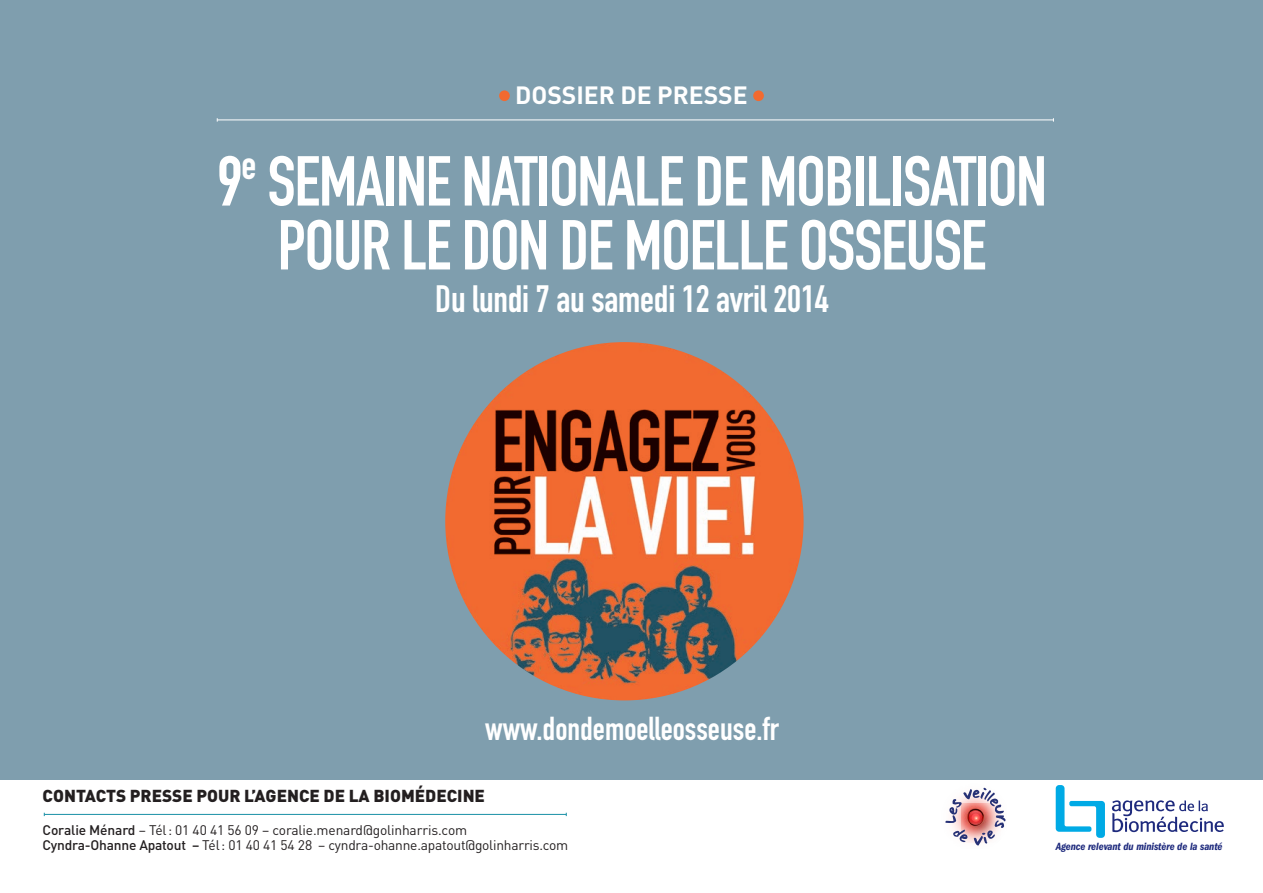
<style>
.page{position:relative;width:1263px;height:893px;background:#fff}
.page>*{position:absolute;margin:0;border:0;box-sizing:border-box;transform-origin:0 0}
.t1{font:69.45px/63.9px "DIN Engschrift Std";letter-spacing:-.02em;color:#fff;text-align:center}
.t2{font:37.5px "DIN Engschrift Std";letter-spacing:-.005em;color:#fff}
.t3{font:32.7px "DIN Engschrift Std";color:#fff}
.t4{font:700 24.75px "DINOT";color:#fff}
.t5{font:900 17.1px "DINOT";color:#231f20}
.t6{font:13.8px/15.3px "DINOT";letter-spacing:-.015em;color:#231f20}
.t7{font:10.8px "ITC Franklin Gothic Std Dm Cd It";letter-spacing:-.005em;color:#1e2a7d}
.s1{font-weight:500}
</style>
<div class="page">
<div style="left:0;top:0;width:1263px;height:779px;background:#7f9eae"></div>
<svg style="left:1056px;top:785px;width:49px;height:53px"></svg>
<svg style="left:1112px;top:800px;width:112px;height:32px"></svg>
<svg style="left:945px;top:788px;width:60px;height:58px"></svg>
<div style="left:499px;top:90px;width:11px;height:11px;background:#f26a30;border-radius:50%"></div>
<div style="left:753px;top:90px;width:11px;height:11px;background:#f26a30;border-radius:50%"></div>
<hr style="left:217px;top:120px;width:836px;height:1px;background:#fff">
<hr style="left:44px;top:814px;width:522px;height:1px;background:#1990a6">
<img style="left:445px;top:342px;width:358px;height:358px;border-radius:179px">
<h3 class="t4" style="left:515px;top:79px;width:234px">DOSSIER DE PRESSE</h3>
<h1 class="t1" style="left:217px;top:150px;width:831px">9<sup>E</sup> SEMAINE NATIONALE DE MOBILISATION<br>POUR LE DON DE MOELLE OSSEUSE</h1>
<h2 class="t2" style="left:435px;top:277px;width:395px">DU LUNDI 7 AU SAMEDI 12 AVRIL 2014</h2>
<h3 class="t3" style="left:485px;top:709px;width:295px">WWW.DONDEMOELLEOSSEUSE.FR</h3>
<p class="t5" style="left:43px;top:784px;width:444px">CONTACTS PRESSE POUR L’AGENCE DE LA BIOMÉDECINE</p>
<p class="t6" style="left:43px;top:822px;width:527px"><span class="s1">Coralie Ménard</span> – Tél: 01 40 41 56 09 – coralie.menard@golinharris.com<br><span class="s1">Cyndra-Ohanne Apatout –</span> Tél: 01 40 41 54 28 – cyndra-ohanne.apatout@golinharris.com</p>
<p class="t7" style="left:1056px;top:841px;width:168px">Agence relevant du ministère de la santé</p>
</div>
